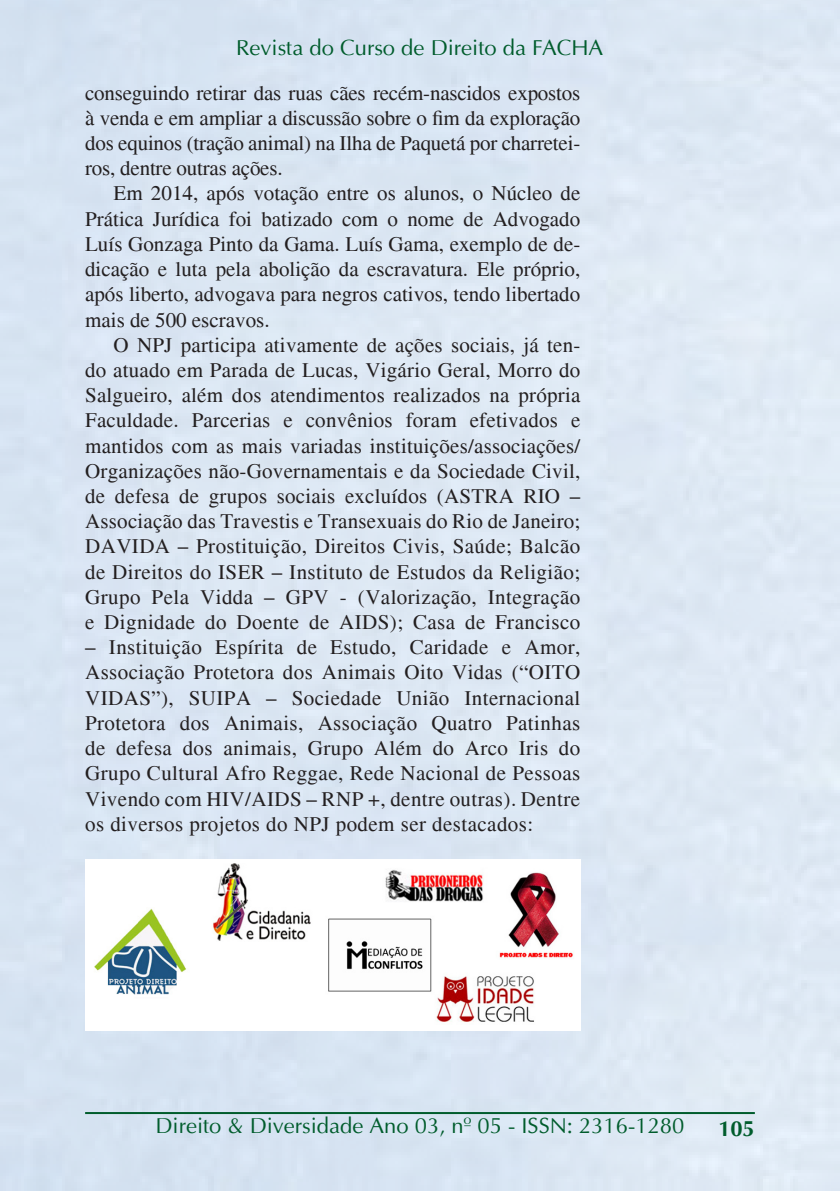
<style>
.page{position:relative;width:840px;height:1191px;background:#fff}
.page>*{position:absolute;margin:0;border:0;box-sizing:border-box;transform-origin:0 0}
.Título{font:22px "Ottawa Plain";color:#005c2c}
.Título-2{font:700 22px "Ottawa";color:#005c2c}
.Texto{font:21px/25.2px "Times";letter-spacing:.01em;color:#231f20;text-align:justify}
</style>
<div class="page">
<div style="left:0;top:0;width:839px;height:1191px;background:#dce7f3"></div>
<hr style="left:85px;top:1112px;width:669px;height:2px;background:#005c2c">
<img style="left:85px;top:859px;width:495px;height:171px">
<p class="Título" style="left:236px;top:35px;width:368px">Revista do Curso de Direito da FACHA</p>
<p class="Texto" style="left:85px;top:80px;width:496px">conseguindo retirar das ruas cães recém-nascidos expostos à venda e em ampliar a discussão sobre o fim da exploração dos equinos (tração animal) na Ilha de Paquetá por charretei&shy;ros, dentre outras ações.</p>
<p class="Texto" style="left:85px;top:181px;width:496px;text-indent:28px">Em 2014, após votação entre os alunos, o Núcleo de Prática Jurídica foi batizado com o nome de Advogado Luís Gonzaga Pinto da Gama. Luís Gama, exemplo de de&shy;dicação e luta pela abolição da escravatura. Ele próprio, após liberto, advogava para negros cativos, tendo libertado mais de 500 escravos.</p>
<p class="Texto" style="left:85px;top:332px;width:496px;text-indent:28px">O NPJ participa ativamente de ações sociais, já ten&shy;do atuado em Parada de Lucas, Vigário Geral, Morro do Salgueiro, além dos atendimentos realizados na própria Faculdade. Parcerias e convênios foram efetivados e mantidos com as mais variadas instituições/associações/ Organizações não-Governamentais e da Sociedade Civil, de defesa de grupos sociais excluídos (ASTRA RIO – Associação das Travestis e Transexuais do Rio de Janeiro; DAVIDA – Prostituição, Direitos Civis, Saúde; Balcão de Direitos do ISER – Instituto de Estudos da Religião; Grupo Pela Vidda – GPV - (Valorização, Integração e Dignidade do Doente de AIDS); Casa de Francisco</p>
<p class="Texto" style="left:85px;top:635px;width:496px">– Instituição Espírita de Estudo, Caridade e Amor, Associação Protetora dos Animais Oito Vidas (“OITO VIDAS”), SUIPA – Sociedade União Internacional Protetora dos Animais, Associação Quatro Patinhas de defesa dos animais, Grupo Além do Arco Iris do Grupo Cultural Afro Reggae, Rede Nacional de Pessoas Vivendo com HIV/AIDS – RNP +, dentre outras). Dentre os diversos projetos do NPJ podem ser destacados:</p>
<p class="Título" style="left:155px;top:1113px;width:530px">Direito &amp; Diversidade Ano 03, nº 05 - ISSN: 2316-1280</p>
<p class="Título-2" style="left:718px;top:1115px;width:38px">105</p>
</div>
